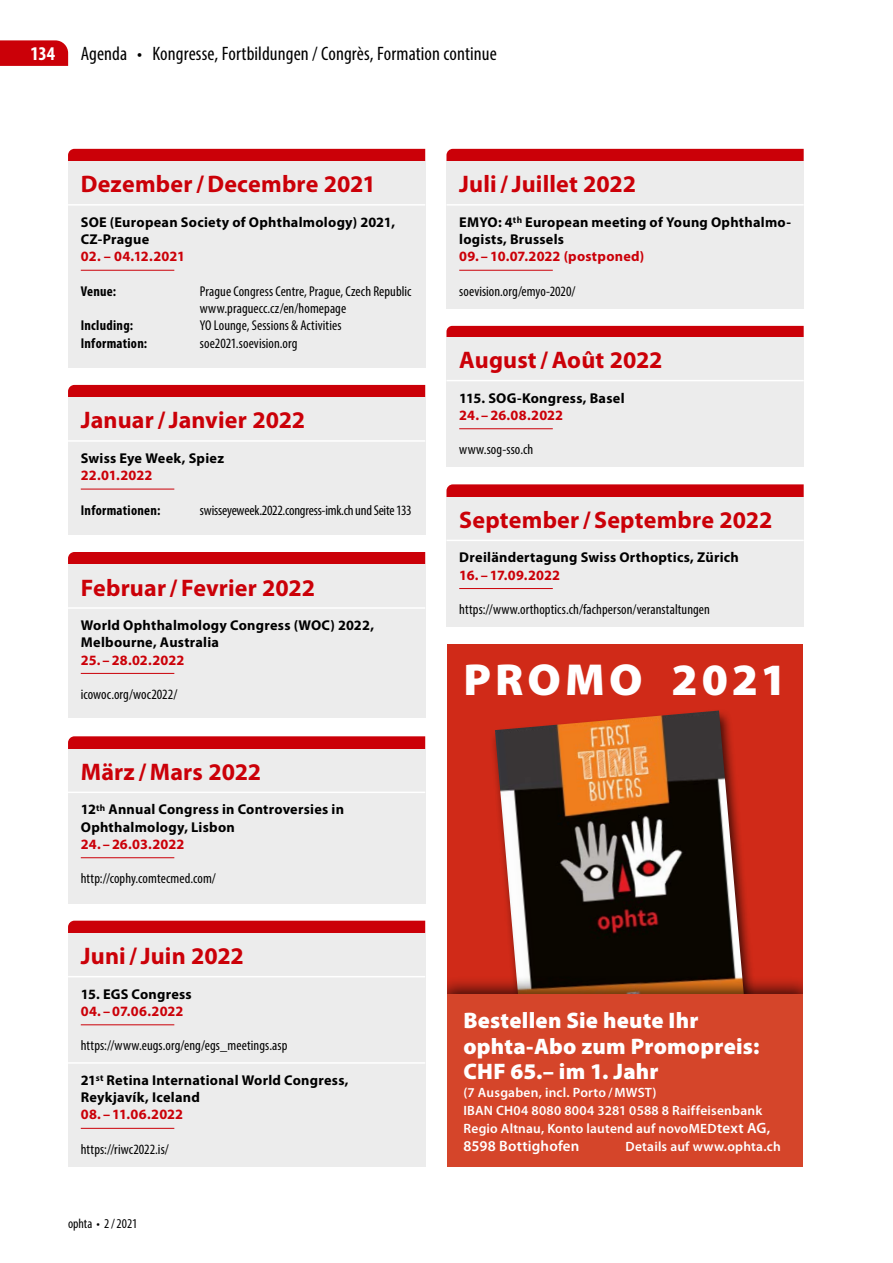
<style>
.page{position:relative;width:893px;height:1263px;background:#fff}
.page>*{position:absolute;margin:0;border:0;box-sizing:border-box;transform-origin:0 0}
.t1{font:900 45px "Myriad Pro";letter-spacing:.09em;color:#fff}
.t2{font:700 24px "Myriad Pro";letter-spacing:.005em;color:#cb0008}
.t3{font:900 22.5px/25.5px "Myriad Pro";letter-spacing:.01em;color:#fff}
.t4{font:condensed 19.5px "Myriad Pro";letter-spacing:.005em;color:#000}
.t5{font:700 condensed 19.5px "Myriad Pro";color:#fff}
.t6{font:600 15px "Myriad Pro";letter-spacing:.01em;color:#fff}
.t7{font:700 14.25px/17.2px "Myriad Pro";letter-spacing:.02em;color:#000}
.t8{font:condensed 14.25px/17.2px "Myriad Pro";letter-spacing:.005em;color:#000}
.t9{font:700 14.25px "Myriad Pro";letter-spacing:.005em;color:#cb0008}
.t10{font:condensed 14.25px "Myriad Pro";letter-spacing:-.015em;color:#000}
.t11{font:700 condensed 14.25px "Myriad Pro";letter-spacing:.02em;color:#000}
.t12{font:600 13.5px/18px "Myriad Pro";letter-spacing:.015em;color:#fff}
.t13{font:condensed 13.5px "Myriad Pro";color:#000}
.s1{font-size:15px}
</style>
<div class="page">
<svg style="left:0;top:40px;width:68px;height:26px"></svg>
<div style="left:446px;top:644px;width:358px;height:523px;background:#d02a18"></div>
<svg style="left:68px;top:736px;width:357px;height:13px"></svg>
<div style="left:68px;top:749px;width:357px;height:154px;background:#ececec"></div>
<hr style="left:68px;top:791px;width:357px;height:2px;background:#fff">
<hr style="left:81px;top:857px;width:93px;height:1px;background:#cb0008">
<div style="left:68px;top:921px;width:357px;height:12px;background:#cb0008"></div>
<div style="left:68px;top:933px;width:357px;height:234px;background:#ececec"></div>
<hr style="left:68px;top:976px;width:357px;height:1px;background:#fff">
<hr style="left:81px;top:1024px;width:93px;height:1px;background:#cb0008">
<hr style="left:68px;top:1062px;width:357px;height:2px;background:#fff">
<hr style="left:81px;top:1128px;width:93px;height:1px;background:#cb0008">
<svg style="left:446px;top:149px;width:358px;height:13px"></svg>
<div style="left:446px;top:162px;width:358px;height:147px;background:#ececec"></div>
<hr style="left:446px;top:204px;width:358px;height:2px;background:#fff">
<hr style="left:459px;top:270px;width:94px;height:1px;background:#cb0008">
<div style="left:446px;top:326px;width:358px;height:11px;background:#cb0008"></div>
<div style="left:446px;top:337px;width:358px;height:130px;background:#ececec"></div>
<hr style="left:446px;top:380px;width:358px;height:1px;background:#fff">
<hr style="left:459px;top:428px;width:94px;height:1px;background:#cb0008">
<svg style="left:446px;top:484px;width:358px;height:13px"></svg>
<div style="left:446px;top:497px;width:358px;height:130px;background:#ececec"></div>
<hr style="left:446px;top:540px;width:358px;height:1px;background:#fff">
<hr style="left:459px;top:588px;width:94px;height:1px;background:#cb0008">
<svg style="left:68px;top:385px;width:357px;height:13px"></svg>
<div style="left:68px;top:398px;width:357px;height:137px;background:#ececec"></div>
<hr style="left:68px;top:440px;width:357px;height:2px;background:#fff">
<hr style="left:81px;top:489px;width:93px;height:1px;background:#cb0008">
<svg style="left:68px;top:552px;width:357px;height:13px"></svg>
<div style="left:68px;top:565px;width:357px;height:153px;background:#ececec"></div>
<hr style="left:68px;top:607px;width:357px;height:2px;background:#fff">
<hr style="left:81px;top:673px;width:93px;height:1px;background:#cb0008">
<svg style="left:68px;top:149px;width:357px;height:13px"></svg>
<div style="left:68px;top:162px;width:357px;height:206px;background:#ececec"></div>
<hr style="left:68px;top:204px;width:357px;height:2px;background:#fff">
<hr style="left:81px;top:270px;width:93px;height:1px;background:#cb0008">
<img style="left:495px;top:710px;width:252px;height:266px">
<div style="left:433px;top:976px;width:385px;height:200px;background:#000;opacity:.7"></div>
<div style="left:446px;top:994px;width:358px;height:173px;background:#d5452a"></div>
<div style="left:432px;top:644px;width:14px;height:538px;background:#fff"></div>
<div style="left:804px;top:644px;width:14px;height:538px;background:#fff"></div>
<div style="left:436px;top:1167px;width:382px;height:21px;background:#fff"></div>
<h3 class="t5" style="left:30px;top:41px;width:26px">134</h3>
<h3 class="t4" style="left:81px;top:42px;width:417px">Agenda • Kongresse, Fortbildungen / Congrès, Formation continue</h3>
<h2 class="t2" style="left:81px;top:171px;width:297px">Dezember/Decembre 2021</h2>
<p class="t7" style="left:81px;top:214px;width:316px">SOE (European Society of Ophthalmology) 2021,<br>CZ-Prague</p>
<p class="t9" style="left:81px;top:249px;width:106px">02. – 04.12.2021</p>
<p class="t11" style="left:81px;top:282px;width:37px">Venue:</p>
<p class="t8" style="left:200px;top:282px;width:213px">Prague Congress Centre, Prague, Czech Republic www.praguecc.cz/en/homepage</p>
<p class="t11" style="left:81px;top:317px;width:54px">Including:</p>
<p class="t8" style="left:200px;top:317px;width:143px">YO Lounge, Sessions &amp; Activities</p>
<p class="t11" style="left:81px;top:334px;width:68px">Information:</p>
<p class="t8" style="left:200px;top:334px;width:99px">soe2021.soevision.org</p>
<h2 class="t2" style="left:81px;top:407px;width:226px">Januar/ Janvier 2022</h2>
<p class="t7" style="left:81px;top:450px;width:145px">Swiss Eye Week, Spiez</p>
<p class="t9" style="left:81px;top:467px;width:73px">22.01.2022</p>
<p class="t11" style="left:81px;top:501px;width:81px">Informationen:</p>
<p class="t10" style="left:200px;top:501px;width:213px">swisseyeweek.2022.congress-imk.ch und Seite 133</p>
<h2 class="t2" style="left:81px;top:574px;width:236px">Februar/ Fevrier 2022</h2>
<p class="t7" style="left:81px;top:617px;width:295px">World Ophthalmology Congress (WOC) 2022,<br>Melbourne, Australia</p>
<p class="t9" style="left:81px;top:652px;width:105px">25. – 28.02.2022</p>
<p class="t8" style="left:81px;top:685px;width:98px">icowoc.org/woc2022/</p>
<h2 class="t2" style="left:81px;top:758px;width:182px">März / Mars 2022</h2>
<p class="t7" style="left:81px;top:801px;width:265px">12<sup>th</sup> Annual Congress in Controversies in<br>Ophthalmology, Lisbon</p>
<p class="t9" style="left:81px;top:836px;width:105px">24. – 26.03.2022</p>
<p class="t8" style="left:81px;top:870px;width:137px">http://cophy.comtecmed.com/</p>
<h2 class="t2" style="left:81px;top:943px;width:165px">Juni/ Juin 2022</h2>
<p class="t7" style="left:81px;top:985px;width:113px">15. EGS Congress</p>
<p class="t9" style="left:81px;top:1003px;width:104px">04. – 07.06.2022</p>
<p class="t8" style="left:81px;top:1037px;width:208px">https://www.eugs.org/eng/egs_meetings.asp</p>
<p class="t7" style="left:81px;top:1072px;width:269px">21<sup>st</sup> Retina International World Congress,<br>Reykjavík, Iceland</p>
<p class="t9" style="left:81px;top:1107px;width:104px">08. – 11.06.2022</p>
<p class="t8" style="left:81px;top:1140px;width:90px">https://riwc2022.is/</p>
<p class="t13" style="left:68px;top:1215px;width:71px">ophta • 2/2021</p>
<h2 class="t2" style="left:459px;top:171px;width:178px">Juli/ Juillet 2022</h2>
<p class="t7" style="left:459px;top:214px;width:333px">EMYO: 4<sup>th</sup> European meeting of Young Ophthalmo&shy;logists, Brussels</p>
<p class="t9" style="left:459px;top:249px;width:187px">09. – 10.07.2022 (postponed)</p>
<p class="t8" style="left:459px;top:282px;width:118px">soevision.org/emyo-2020/</p>
<h2 class="t2" style="left:459px;top:347px;width:205px">August/Août 2022</h2>
<p class="t7" style="left:459px;top:389px;width:167px">115. SOG-Kongress, Basel</p>
<p class="t9" style="left:459px;top:407px;width:105px">24. – 26.08.2022</p>
<p class="t8" style="left:459px;top:441px;width:75px">www.sog-sso.ch</p>
<h2 class="t2" style="left:459px;top:506px;width:315px">September/ Septembre 2022</h2>
<p class="t7" style="left:459px;top:549px;width:281px">Dreiländertagung Swiss Orthoptics, Zürich</p>
<p class="t9" style="left:459px;top:567px;width:102px">16. – 17.09.2022</p>
<p class="t8" style="left:459px;top:601px;width:252px">https://www.orthoptics.ch/fachperson/veranstaltungen</p>
<h1 class="t1" style="left:463px;top:650px;width:325px">PROMO 2021</h1>
<h3 class="t3" style="left:463px;top:1007px;width:298px">Bestellen Sie heute Ihr ophta-Abo zum Promopreis:<br>CHF 65.– im 1. Jahr</h3>
<p class="t12" style="left:463px;top:1083px;width:308px">(7 Ausgaben, incl. Porto / MWST)<br>IBAN CH04 8080 8004 3281 0588 8 Raiffeisenbank<br>Regio Altnau, Konto lautend auf novoMED<span class="s1">text AG,</span></p>
<p class="t6" style="left:463px;top:1136px;width:118px">8598 Bottighofen</p>
<p class="t12" style="left:625px;top:1137px;width:157px">Details auf www.ophta.ch</p>
</div>
